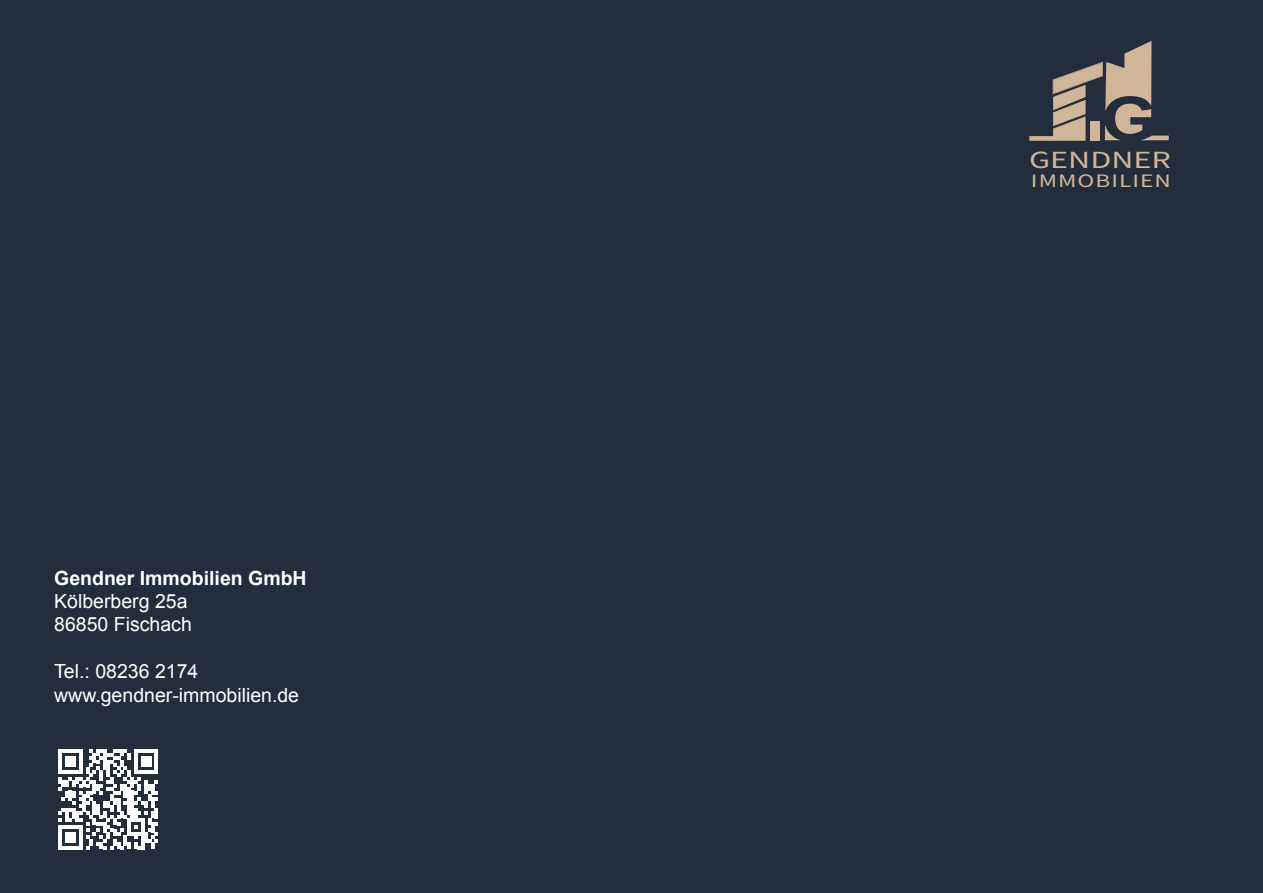
<style>
.page{position:relative;width:1263px;height:893px;background:#232d3c}
.page>*{position:absolute;margin:0;border:0;box-sizing:border-box;transform-origin:0 0}
.t1{font:24.6px "Source Sans Pro";color:#d0b598;scale:1.38 1}
.t2{font:19.5px/23.4px "Arial";color:#fff}
.t3{font:700 19.5px "Arial";color:#fff}
.t4{font:19.05px "Source Sans Pro";letter-spacing:.04em;color:#d0b598;scale:1.33 1}
</style>
<div class="page">
<svg style="left:1029px;top:41px;width:140px;height:100px"></svg>
<svg style="left:58px;top:749px;width:100px;height:100px"></svg>
<p class="t3" style="left:54px;top:565px;width:254px">Gendner Immobilien GmbH</p>
<p class="t2" style="left:54px;top:590px;width:139px">Kölberberg 25a<br>86850 Fischach</p>
<p class="t2" style="left:54px;top:660px;width:246px">Tel.: 08236 2174 www.gendner-immobilien.de</p>
<p class="t1" style="left:1029px;top:143px;width:104px">GENDNER</p>
<p class="t4" style="left:1031px;top:168px;width:107px">IMMOBILIEN</p>
</div>
